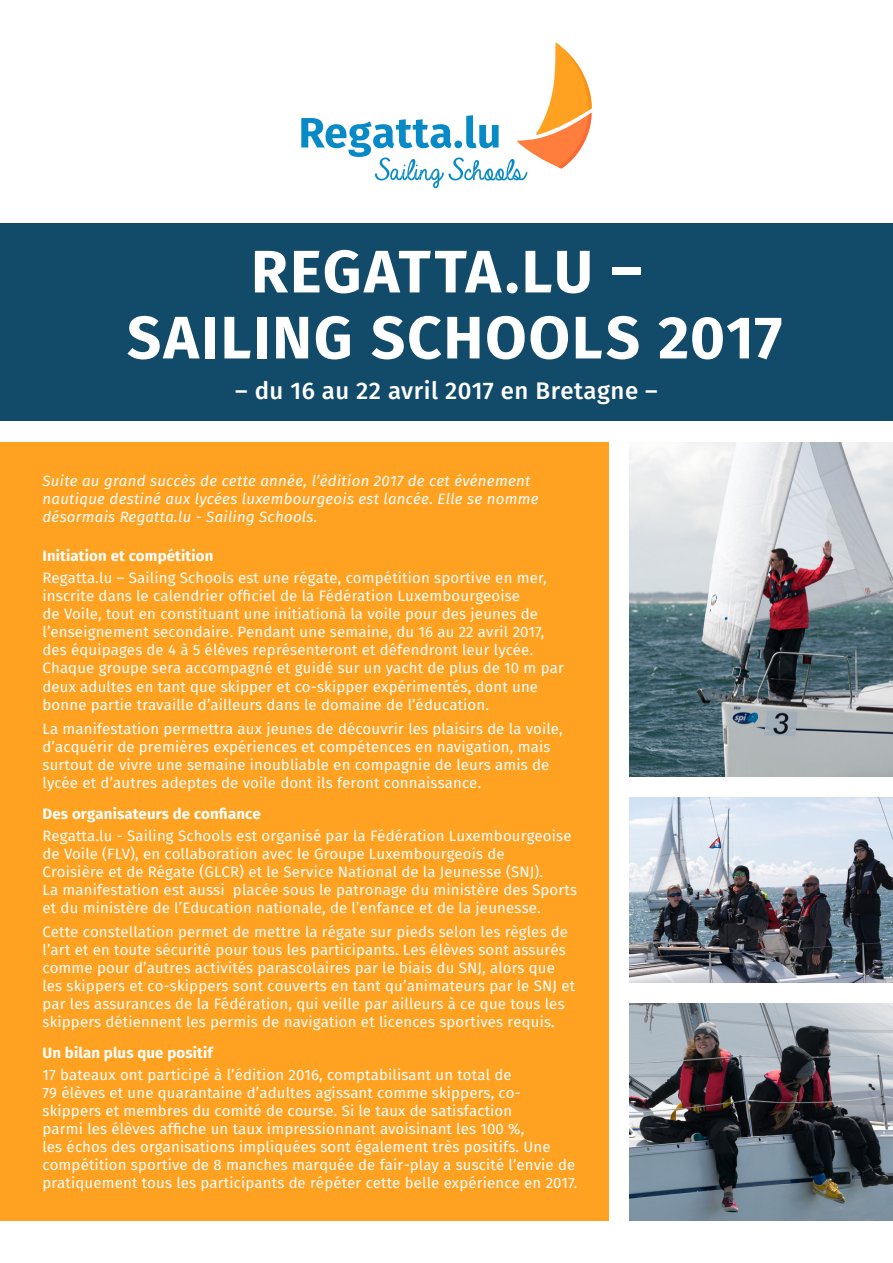
<style>
.page{position:relative;width:893px;height:1263px;background:#fff}
.page>*{position:absolute;margin:0;border:0;box-sizing:border-box;transform-origin:0 0}
.t1{font:700 60px/66px "Fira Sans";letter-spacing:.03em;color:#fff;text-align:center}
.t2{font:500 24px "Fira Sans";letter-spacing:.02em;color:#fff}
.t3{font:15px/18px "Fira Sans";letter-spacing:.01em;color:#fff}
.t4{font:italic 15px/18px "Fira Sans";letter-spacing:.02em;color:#fff}
.t5{font:700 15px "Fira Sans";letter-spacing:.01em;color:#fff}
</style>
<div class="page">
<div style="left:0;top:223px;width:893px;height:198px;background:#124b69"></div>
<div style="left:0;top:442px;width:608px;height:778px;background:#ffa121"></div>
<svg style="left:301px;top:43px;width:291px;height:145px"></svg>
<img style="left:629px;top:1004px;width:264px;height:216px">
<img style="left:629px;top:797px;width:264px;height:185px">
<img style="left:629px;top:442px;width:264px;height:334px">
<p class="t1" style="left:127px;top:243px;width:657px">REGATTA.LU –<br>SAILING SCHOOLS 2017</p>
<p class="t2" style="left:235px;top:373px;width:424px">– du 16 au 22 avril 2017 en Bretagne –</p>
<p class="t4" style="left:43px;top:473px;width:497px">Suite au grand succès de cette année, l’édition 2017 de cet événement nautique destiné aux lycées luxembourgeois est lancée. Elle se nomme désormais Regatta.lu - Sailing Schools.</p>
<p class="t5" style="left:43px;top:545px;width:172px">Initiation et compétition</p>
<p class="t3" style="left:43px;top:570px;width:523px">Regatta.lu – Sailing Schools est une régate, compétition sportive en mer, inscrite dans le calendrier officiel de la Fédération Luxembourgeoise<br>de Voile, tout en constituant une initiationà la voile pour des jeunes de l’enseignement secondaire. Pendant une semaine, du 16 au 22 avril 2017, des équipages de 4 à 5 élèves représenteront et défendront leur lycée.<br>Chaque groupe sera accompagné et guidé sur un yacht de plus de 10 m par deux adultes en tant que skipper et co-skipper expérimentés, dont une bonne partie travaille d’ailleurs dans le domaine de l’éducation.</p>
<p class="t3" style="left:43px;top:721px;width:522px">La manifestation permettra aux jeunes de découvrir les plaisirs de la voile, d’acquérir de premières expériences et compétences en navigation, mais surtout de vivre une semaine inoubliable en compagnie de leurs amis de lycée et d’autres adeptes de voile dont ils feront connaissance.</p>
<p class="t5" style="left:43px;top:803px;width:220px">Des organisateurs de confiance</p>
<p class="t3" style="left:43px;top:828px;width:536px">Regatta.lu - Sailing Schools est organisé par la Fédération Luxembourgeoise de Voile (FLV), en collaboration avec le Groupe Luxembourgeois de<br>Croisière et de Régate (GLCR) et le Service National de la Jeunesse (SNJ).<br>La manifestation est aussi placée sous le patronage du ministère des Sports et du ministère de l’Education nationale, de l’enfance et de la jeunesse.</p>
<p class="t3" style="left:43px;top:924px;width:534px">Cette constellation permet de mettre la régate sur pieds selon les règles de l’art et en toute sécurité pour tous les participants. Les élèves sont assurés comme pour d’autres activités parascolaires par le biais du SNJ, alors que les skippers et co-skippers sont couverts en tant qu’animateurs par le SNJ et par les assurances de la Fédération, qui veille par ailleurs à ce que tous les skippers détiennent les permis de navigation et licences sportives requis.</p>
<p class="t5" style="left:43px;top:1042px;width:172px">Un bilan plus que positif</p>
<p class="t3" style="left:43px;top:1067px;width:536px">17 bateaux ont participé à l’édition 2016, comptabilisant un total de<br>79 élèves et une quarantaine d’adultes agissant comme skippers, co&shy;skippers et membres du comité de course. Si le taux de satisfaction<br>parmi les élèves affiche un taux impressionnant avoisinant les 100 %,<br>les échos des organisations impliquées sont également très positifs. Une compétition sportive de 8 manches marquée de fair-play a suscité l’envie de pratiquement tous les participants de répéter cette belle expérience en 2017.</p>
</div>
